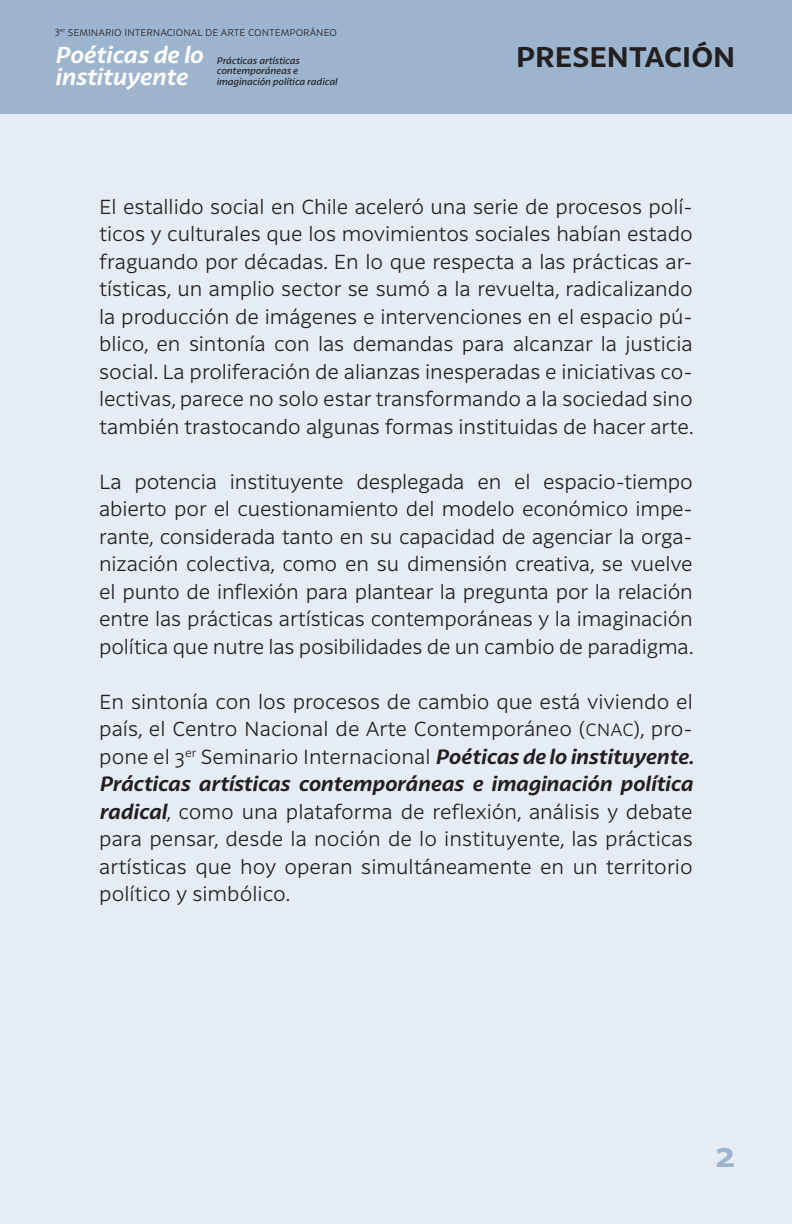
<style>
.page{position:relative;width:792px;height:1224px;background:#e6ecf3}
.page>*{position:absolute;margin:0;border:0;box-sizing:border-box;transform-origin:0 0}
.t1{font:700 34.2px "Latina Essential";color:#9cb4ce}
.t2{font:700 27.6px "Latina Essential";color:#231f20}
.t3{font:italic 700 22.4px "Latina Essential";letter-spacing:-.005em;color:#fff}
.t4{font:300 20px/27.6px "Latina Essential";letter-spacing:-.005em;color:#231f20;text-align:justify}
.t5{font:300 9.6px "Latina Essential";color:#231f20}
.t6{font:italic 500 9.4px/10.8px "Latina Essential";color:#231f20}
.s1{font-size:17.6px}
.s2{font-weight:700;font-style:italic}
</style>
<div class="page">
<div style="left:0;top:0;width:792px;height:113px;background:#9cb4ce"></div>
<p class="t5" style="left:55px;top:27px;width:284px">3<sup>er</sup> SEMINARIO INTERNACIONAL DE ARTE CONTEMPORÁNEO</p>
<p class="t3" style="left:55px;top:41px;width:150px">Poéticas de lo</p>
<p class="t3" style="left:55px;top:64px;width:134px">instituyente</p>
<p class="t6" style="left:217px;top:55px;width:122px">Prácticas artísticas contemporáneas e imaginación política radical</p>
<p class="t2" style="left:516px;top:42px;width:220px">PRESENTACIÓN</p>
<p class="t4" style="left:99px;top:193px;width:596px">El estallido social en Chile aceleró una serie de procesos polí&shy;ticos y culturales que los movimientos sociales habían estado fraguando por décadas. En lo que respecta a las prácticas ar&shy;tísticas, un amplio sector se sumó a la revuelta, radicalizando la producción de imágenes e intervenciones en el espacio pú&shy;blico, en sintonía con las demandas para alcanzar la justicia social. La proliferación de alianzas inesperadas e iniciativas co&shy;lectivas, parece no solo estar transformando a la sociedad sino también trastocando algunas formas instituidas de hacer arte.</p>
<p class="t4" style="left:99px;top:468px;width:596px">La potencia instituyente desplegada en el espacio-tiempo abierto por el cuestionamiento del modelo económico impe&shy;rante, considerada tanto en su capacidad de agenciar la orga&shy;nización colectiva, como en su dimensión creativa, se vuelve el punto de inflexión para plantear la pregunta por la relación entre las prácticas artísticas contemporáneas y la imaginación política que nutre las posibilidades de un cambio de paradigma.</p>
<p class="t4" style="left:99px;top:688px;width:596px">En sintonía con los procesos de cambio que está viviendo el país, el Centro Nacional de Arte Contemporáneo (<span class="s1">CNAC</span>), pro&shy;pone el 3<sup>er</sup> Seminario Internacional <span class="s2">Poéticas de lo instituyente.<br>Prácticas artísticas contemporáneas e imaginación política radical</span>, como una plataforma de reflexión, análisis y debate para pensar, desde la noción de lo instituyente, las prácticas artísticas que hoy operan simultáneamente en un territorio político y simbólico.</p>
<h1 class="t1" style="left:715px;top:1135px;width:22px">2</h1>
</div>
